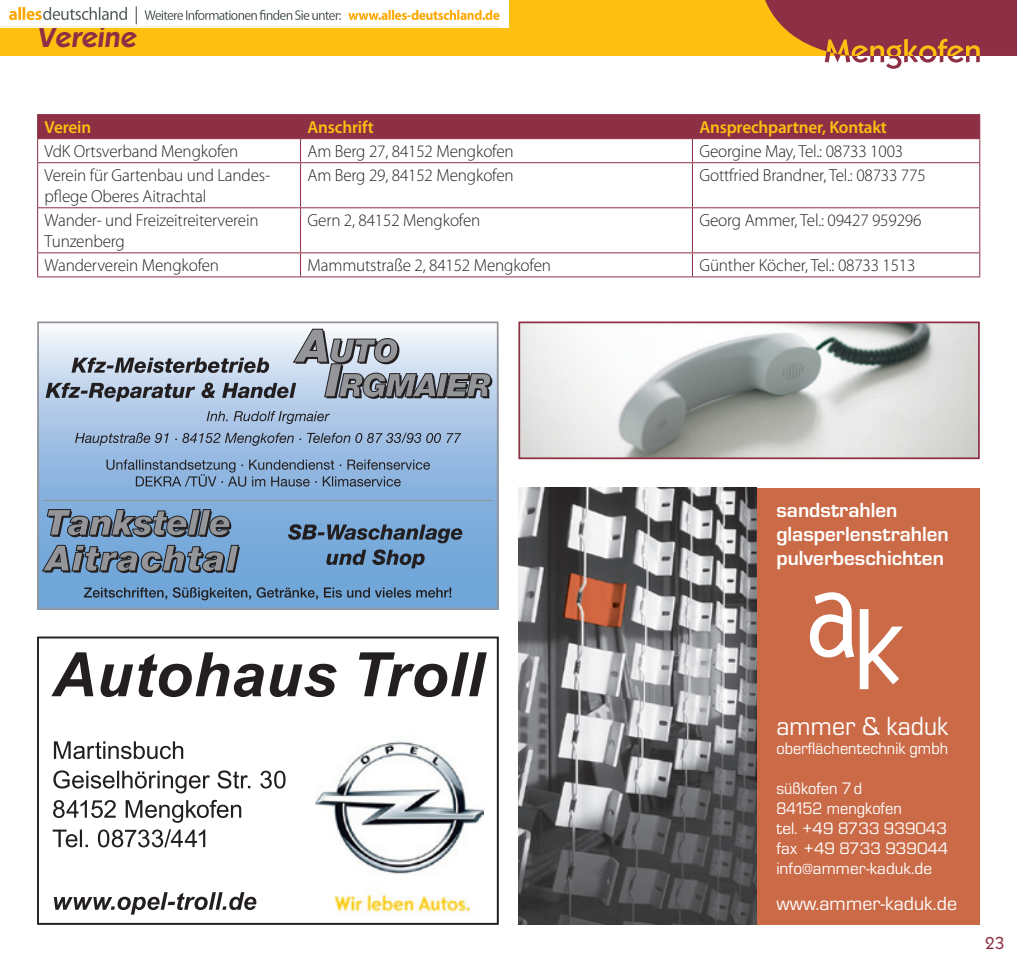
<style>
.page{position:relative;width:1017px;height:968px;background:#fff}
.page>*{position:absolute;margin:0;border:0;box-sizing:border-box;transform-origin:0 0}
.t1{font:italic 600 28px "Koblenz";color:#8d2f45}
.t2{font:27.12px "Eurostile T";color:#fff;scale:.95 1}
.t3{font:700 21.18px/23.8px "Eurostile T";color:#fff}
.t4{font:19.95px "Eurostile T";color:#fff}
.t5{font:300 17.5px/21px "Myriad Pro";letter-spacing:-.01em;color:#231f20}
.t6{font:600 17.5px "Myriad Pro";letter-spacing:-.01em;color:#fdc011}
.t7{font:17.32px/19.9px "Eurostile T";color:#fff;scale:.95 1}
.t8{font:16.62px "Koblenz";color:#8d2f45}
</style>
<div class="page">
<div style="left:37px;top:636px;width:462px;height:288px;border:2px solid #231f20"></div>
<img style="left:316px;top:741px;width:167px;height:175px">
<svg style="left:51px;top:652px;width:436px;height:45px"></svg>
<svg style="left:54px;top:741px;width:129px;height:18px"></svg>
<svg style="left:53px;top:770px;width:233px;height:23px"></svg>
<svg style="left:53px;top:799px;width:188px;height:23px"></svg>
<svg style="left:53px;top:829px;width:152px;height:18px"></svg>
<svg style="left:54px;top:892px;width:202px;height:22px"></svg>
<div style="left:0;top:0;width:1017px;height:56px;background:#fdc011"></div>
<svg style="left:765px;top:0;width:252px;height:69px"></svg>
<hr style="left:37px;top:162px;width:264px;height:1px;background:#8d2f45">
<hr style="left:37px;top:163px;width:1px;height:44px;background:#8d2f45">
<hr style="left:301px;top:162px;width:391px;height:1px;background:#8d2f45">
<hr style="left:300px;top:163px;width:1px;height:44px;background:#8d2f45">
<hr style="left:692px;top:162px;width:288px;height:1px;background:#8d2f45">
<hr style="left:692px;top:163px;width:1px;height:44px;background:#8d2f45">
<hr style="left:979px;top:163px;width:1px;height:44px;background:#8d2f45">
<hr style="left:37px;top:207px;width:264px;height:1px;background:#8d2f45">
<hr style="left:37px;top:208px;width:1px;height:44px;background:#8d2f45">
<hr style="left:301px;top:207px;width:391px;height:1px;background:#8d2f45">
<hr style="left:300px;top:208px;width:1px;height:44px;background:#8d2f45">
<hr style="left:692px;top:207px;width:288px;height:1px;background:#8d2f45">
<hr style="left:692px;top:208px;width:1px;height:44px;background:#8d2f45">
<hr style="left:979px;top:208px;width:1px;height:44px;background:#8d2f45">
<hr style="left:37px;top:252px;width:264px;height:1px;background:#8d2f45">
<svg style="left:37px;top:253px;width:1px;height:23px"></svg>
<hr style="left:301px;top:252px;width:391px;height:1px;background:#8d2f45">
<svg style="left:300px;top:253px;width:1px;height:23px"></svg>
<hr style="left:692px;top:252px;width:288px;height:1px;background:#8d2f45">
<svg style="left:692px;top:253px;width:1px;height:23px"></svg>
<svg style="left:979px;top:253px;width:1px;height:23px"></svg>
<hr style="left:37px;top:276px;width:943px;height:1px;background:#8d2f45">
<hr style="left:37px;top:114px;width:264px;height:1px;background:#8d2f45">
<hr style="left:301px;top:114px;width:391px;height:1px;background:#8d2f45">
<hr style="left:692px;top:114px;width:288px;height:1px;background:#8d2f45">
<svg style="left:37px;top:115px;width:943px;height:47px"></svg>
<hr style="left:37px;top:138px;width:943px;height:1px;background:#8d2f45">
<img style="left:521px;top:324px;width:456px;height:132px">
<div style="left:518px;top:321px;width:462px;height:138px;border:2px solid #8d2f45"></div>
<div style="left:755px;top:487px;width:225px;height:437px;background:#cb6a47"></div>
<img style="left:518px;top:487px;width:238px;height:437px">
<svg style="left:810px;top:592px;width:93px;height:97px"></svg>
<svg style="left:40px;top:331px;width:456px;height:275px;background:#82afdc"></svg>
<div style="left:37px;top:321px;width:462px;height:288px;border:2px solid #939598"></div>
<svg style="left:42px;top:509px;width:198px;height:64px;background:#6d839a"></svg>
<hr style="left:42px;top:500px;width:452px;height:1px;background:#939598">
<svg style="left:106px;top:459px;width:324px;height:27px;background:#7b99bb"></svg>
<svg style="left:84px;top:587px;width:367px;height:13px;background:#5b80a6"></svg>
<svg style="left:288px;top:524px;width:174px;height:19px;background:#57728f"></svg>
<svg style="left:326px;top:549px;width:99px;height:19px;background:#567594"></svg>
<svg style="left:46px;top:328px;width:446px;height:118px;background:#acbbce"></svg>
<img style="left:0;top:0;width:508px;height:27px">
<h1 class="t1" style="left:37px;top:20px;width:100px">Vereine</h1>
<p class="t6" style="left:45px;top:116px;width:48px">Verein</p>
<p class="t6" style="left:308px;top:116px;width:68px">Anschrift</p>
<p class="t6" style="left:699px;top:116px;width:189px">Ansprechpartner, Kontakt</p>
<p class="t5" style="left:45px;top:141px;width:195px">VdK Ortsverband Mengkofen</p>
<p class="t5" style="left:308px;top:141px;width:208px">Am Berg 27, 84152 Mengkofen</p>
<p class="t5" style="left:699px;top:141px;width:205px">Georgine May, Tel.: 08733 1003</p>
<p class="t5" style="left:45px;top:165px;width:227px">Verein für Gartenbau und Landes&shy;pflege Oberes Aitrachtal</p>
<p class="t5" style="left:308px;top:165px;width:208px">Am Berg 29, 84152 Mengkofen</p>
<p class="t5" style="left:699px;top:165px;width:228px">Gottfried Brandner, Tel.: 08733 775</p>
<p class="t5" style="left:45px;top:210px;width:215px">Wander- und Freizeitreiterverein<br>Tunzenberg</p>
<p class="t5" style="left:308px;top:210px;width:174px">Gern 2, 84152 Mengkofen</p>
<p class="t5" style="left:699px;top:210px;width:223px">Georg Ammer, Tel.: 09427 959296</p>
<p class="t5" style="left:45px;top:255px;width:176px">Wanderverein Mengkofen</p>
<p class="t5" style="left:308px;top:255px;width:245px">Mammutstraße 2, 84152 Mengkofen</p>
<p class="t5" style="left:699px;top:255px;width:218px">Günther Köcher, Tel.: 08733 1513</p>
<p class="t3" style="left:776px;top:498px;width:174px">sandstrahlen glasperlenstrahlen pulverbeschichten</p>
<h2 class="t2" style="left:776px;top:711px;width:182px">ammer &amp; kaduk</h2>
<p class="t7" style="left:776px;top:738px;width:182px">oberflächentechnik gmbh</p>
<p class="t7" style="left:776px;top:778px;width:183px">süßkofen 7 d<br>84152 mengkofen<br>tel. +49 8733 939043 fax +49 8733 939044 info@ammer-kaduk.de</p>
<p class="t4" style="left:776px;top:892px;width:182px">www.ammer-kaduk.de</p>
<p class="t8" style="left:985px;top:932px;width:20px">23</p>
</div>
